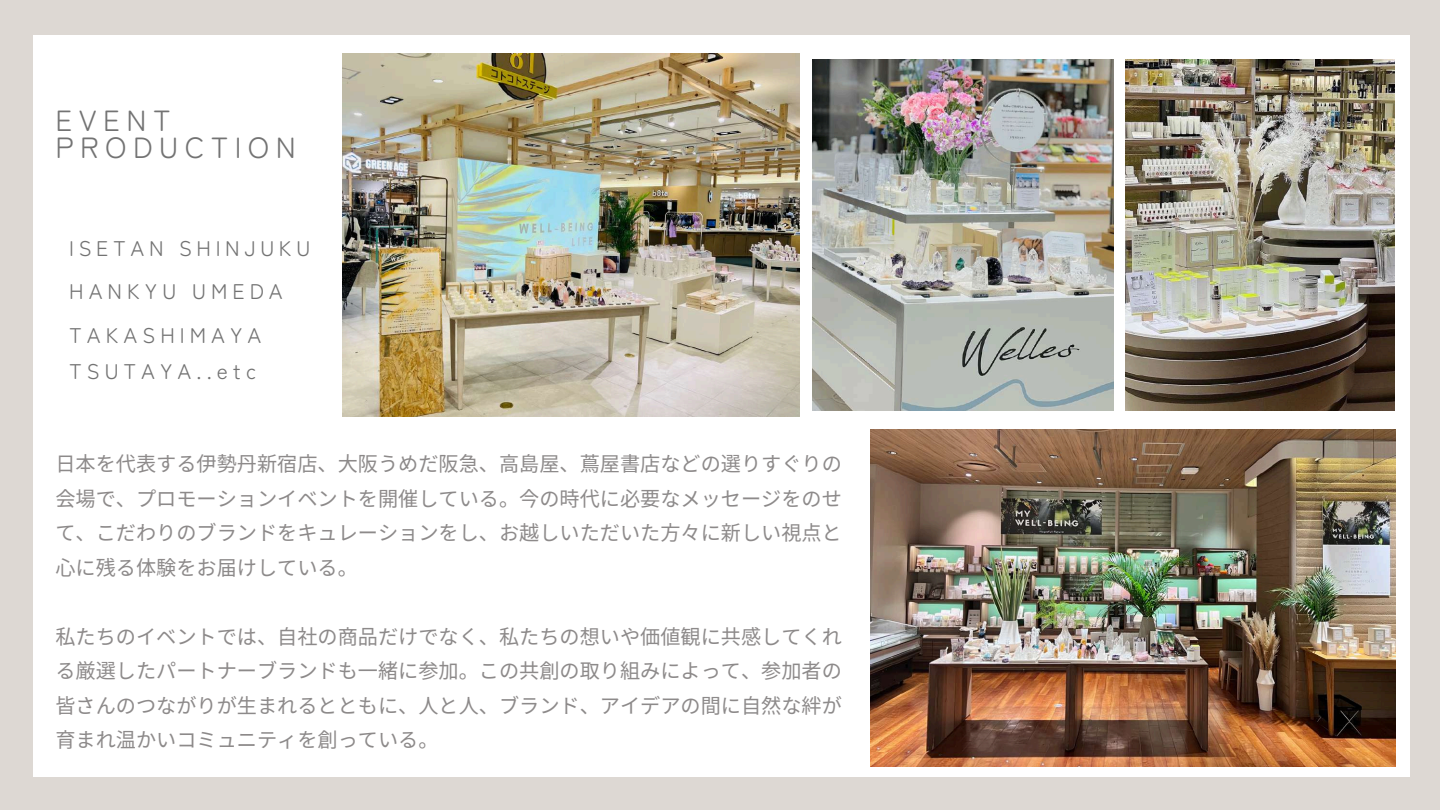
<style>
.page{position:relative;width:1440px;height:810px;background:#ddd8d3}
.page>*{position:absolute;margin:0;border:0;box-sizing:border-box;transform-origin:0 0}
.t1{font:29.2px/27px "Zen Maru Gothic";letter-spacing:.22em;color:#737373}
.t2{font:21.2px/43.5px "Zen Maru Gothic";letter-spacing:.235em;color:#737373}
.t3{font:20.2px/34.5px "Noto Sans CJ Ksc";color:#8d8a8a;text-align:justify}
</style>
<div class="page">
<div style="left:33px;top:35px;width:1377px;height:742px;background:#fff"></div>
<img style="left:1126px;top:59px;width:269px;height:351px">
<img style="left:812px;top:59px;width:302px;height:351px">
<img style="left:870px;top:429px;width:525px;height:338px">
<img style="left:342px;top:54px;width:458px;height:362px">
<h1 class="t1" style="left:55px;top:105px;width:242px">EVENT<br>PRODUCTION</h1>
<p class="t2" style="left:69px;top:225px;width:243px">ISETAN SHINJUKU<br>HANKYU UMEDA<br>TAKASHIMAYA</p>
<p class="t2" style="left:69px;top:348px;width:189px">TSUTAYA..etc</p>
<p class="t3" style="left:55px;top:445px;width:788px">日本を代表する伊勢丹新宿店、大阪うめだ阪急、高島屋、蔦屋書店などの選りすぐりの会場で、プロモーションイベントを開催している。今の時代に必要なメッセージをのせて、こだわりのブランドをキュレーションをし、お越しいただいた方々に新しい視点と心に残る体験をお届けしている。</p>
<p class="t3" style="left:55px;top:618px;width:788px">私たちのイベントでは、自社の商品だけでなく、私たちの想いや価値観に共感してくれる厳選したパートナーブランドも一緒に参加。この共創の取り組みによって、参加者の皆さんのつながりが生まれるとともに、人と人、ブランド、アイデアの間に自然な絆が育まれ温かいコミュニティを創っている。</p>
</div>
